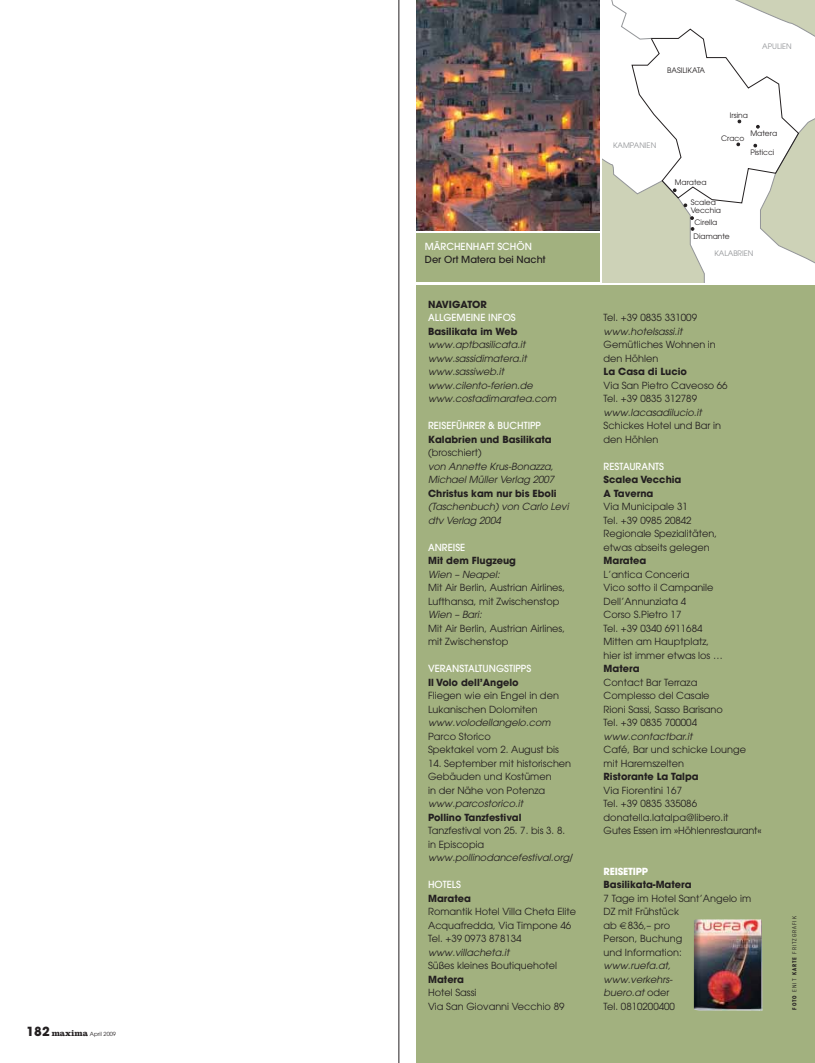
<style>
.page{position:relative;width:815px;height:1063px;background:#fff}
.page>*{position:absolute;margin:0;border:0;box-sizing:border-box;transform-origin:0 0}
.t1{font:9.75px/13.5px "Avant Garde";color:#231f20}
.t2{font:italic 9.75px/13.5px "Avant Garde";color:#231f20}
.t3{font:700 9.75px/13.5px "Avant Garde";color:#231f20}
.t4{font:500 9.75px "Avant Garde";color:#fff}
.t5{font:500 9.75px "Avant Garde";color:#231f20}
.t6{font:700 9.75px "Avant Garde";letter-spacing:-.02em;color:#fff}
.t7{font:7.5px/8px "Avant Garde";color:#231f20}
.t8{font:7.5px "Avant Garde";color:#939598}
.t9{font:condensed 5.62px "Avant Garde";letter-spacing:.165em;color:#231f20}
.t10{font:5.62px "Avant Garde";color:#231f20}
.s1{font-weight:700;font-size:12.5px}
.s2{font-family:"Clarendon LT Std";font-weight:700;font-size:8.75px}
.s3{font-style:italic}
.s4{font-style:normal}
.s5{font-weight:700}
</style>
<div class="page">
<div style="left:416px;top:286px;width:399px;height:777px;background:#a2b17f"></div>
<hr style="left:399px;top:0;width:1px;height:1063px;background:#231f20">
<img style="left:694px;top:919px;width:68px;height:92px">
<svg style="left:603px;top:0;width:212px;height:282px"></svg>
<svg style="left:691px;top:227px;width:3px;height:4px"></svg>
<svg style="left:690px;top:216px;width:4px;height:4px"></svg>
<svg style="left:603px;top:0;width:196px;height:207px"></svg>
<div style="left:416px;top:234px;width:183px;height:48px;background:#a2b17f"></div>
<img style="left:416px;top:0;width:183px;height:230px">
<p class="t10" style="left:27px;top:1032px;width:91px"><span class="s1">182</span> <span class="s2">maxima</span> April 2009</p>
<p class="t4" style="left:425px;top:243px;width:109px">MÄRCHENHAFT SCHÖN</p>
<p class="t5" style="left:425px;top:256px;width:122px">Der Ort Matera bei Nacht</p>
<p class="t3" style="left:428px;top:298px;width:60px">NAVIGATOR</p>
<p class="t4" style="left:428px;top:314px;width:89px">ALLGEMEINE INFOS</p>
<p class="t3" style="left:428px;top:325px;width:91px">Basilikata im Web</p>
<p class="t2" style="left:428px;top:339px;width:130px">www.aptbasilicata.it www.sassidimatera.it www.sassiweb.it www.cilento-ferien.de www.costadimaratea.com</p>
<p class="t4" style="left:428px;top:422px;width:114px">REISEFÜHRER &amp; BUCHTIPP</p>
<p class="t3" style="left:428px;top:433px;width:125px">Kalabrien und Basilikata</p>
<p class="t1" style="left:428px;top:447px;width:55px">(broschiert)</p>
<p class="t2" style="left:428px;top:460px;width:128px">von Annette Krus-Bonazza,<br>Michael Müller Verlag 2007</p>
<p class="t3" style="left:428px;top:487px;width:130px">Christus kam nur bis Eboli</p>
<p class="t2" style="left:428px;top:501px;width:142px">(Taschenbuch) von Carlo Levi dtv Verlag 2004</p>
<p class="t4" style="left:428px;top:543px;width:39px">ANREISE</p>
<p class="t3" style="left:428px;top:555px;width:89px">Mit dem Flugzeug</p>
<p class="t2" style="left:428px;top:568px;width:73px">Wien – Neapel:</p>
<p class="t1" style="left:428px;top:582px;width:139px">Mit Air Berlin, Austrian Airlines,<br>Lufthansa, mit Zwischenstop</p>
<p class="t2" style="left:428px;top:609px;width:55px">Wien – Bari:</p>
<p class="t1" style="left:428px;top:622px;width:139px">Mit Air Berlin, Austrian Airlines, mit Zwischenstop</p>
<p class="t4" style="left:428px;top:665px;width:105px">VERANSTALTUNGSTIPPS</p>
<p class="t3" style="left:428px;top:676px;width:92px">Il Volo dell’Angelo</p>
<p class="t1" style="left:428px;top:690px;width:132px">Fliegen wie ein Engel in den<br>Lukanischen Dolomiten</p>
<p class="t2" style="left:428px;top:717px;width:124px">www.volodellangelo.com</p>
<p class="t1" style="left:428px;top:730px;width:132px">Parco Storico<br>Spektakel vom 2. August bis</p>
<p class="t1" style="left:428px;top:757px;width:145px">14. September mit historischen<br>Gebäuden und Kostümen<br>in der Nähe von Potenza</p>
<p class="t2" style="left:428px;top:798px;width:96px">www.parcostorico.it</p>
<p class="t3" style="left:428px;top:811px;width:95px">Pollino Tanzfestival</p>
<p class="t1" style="left:428px;top:825px;width:147px">Tanzfestival von 25. 7. bis 3. 8. in Episcopia <span class="s3">www.pollinodancefestival.org</span>/</p>
<p class="t4" style="left:428px;top:881px;width:34px">HOTELS</p>
<p class="t3" style="left:428px;top:892px;width:44px">Maratea</p>
<p class="t1" style="left:428px;top:906px;width:149px">Romantik Hotel Villa Cheta Elite<br>Acquafredda, Via Timpone 46<br>Tel. +39 0973 878134</p>
<p class="t2" style="left:428px;top:946px;width:83px">www.villacheta.it</p>
<p class="t1" style="left:428px;top:960px;width:130px">Süßes kleines Boutiquehotel</p>
<p class="t3" style="left:428px;top:973px;width:37px">Matera</p>
<p class="t1" style="left:428px;top:987px;width:138px">Hotel Sassi<br>Via San Giovanni Vecchio 89</p>
<p class="t7" style="left:667px;top:67px;width:39px">BASILIKATA</p>
<p class="t8" style="left:762px;top:44px;width:31px">APULIEN</p>
<p class="t8" style="left:613px;top:142px;width:45px">KAMPANIEN</p>
<p class="t7" style="left:730px;top:112px;width:20px">Irsina</p>
<p class="t7" style="left:675px;top:179px;width:33px">Maratea</p>
<p class="t7" style="left:750px;top:129px;width:28px">Matera</p>
<p class="t7" style="left:750px;top:149px;width:26px">Pisticci</p>
<p class="t7" style="left:721px;top:135px;width:25px">Craco</p>
<p class="t7" style="left:691px;top:199px;width:32px">Scalea<br>Vecchia</p>
<p class="t7" style="left:694px;top:219px;width:24px">Cirella</p>
<p class="t7" style="left:693px;top:233px;width:38px">Diamante</p>
<p class="t8" style="left:714px;top:251px;width:41px">KALABRIEN</p>
<p class="t1" style="left:604px;top:312px;width:95px">Tel. +39 0835 331009</p>
<p class="t2" style="left:604px;top:325px;width:80px">www.hotelsassi.it</p>
<p class="t1" style="left:604px;top:339px;width:114px">Gemütliches Wohnen in den Höhlen</p>
<p class="t3" style="left:604px;top:366px;width:85px">La Casa di Lucio</p>
<p class="t1" style="left:604px;top:379px;width:126px">Via San Pietro Caveoso 66<br>Tel. +39 0835 312789</p>
<p class="t2" style="left:604px;top:406px;width:100px">www.lacasadilucio.it</p>
<p class="t1" style="left:604px;top:420px;width:119px">Schickes Hotel und Bar in den Höhlen</p>
<p class="t4" style="left:604px;top:462px;width:62px">RESTAURANTS</p>
<p class="t3" style="left:604px;top:474px;width:79px">Scalea Vecchia<br>A Taverna</p>
<p class="t1" style="left:604px;top:501px;width:115px">Via Municipale 31<br>Tel. +39 0985 20842<br>Regionale Spezialitäten, etwas abseits gelegen</p>
<p class="t3" style="left:604px;top:555px;width:44px">Maratea</p>
<p class="t1" style="left:604px;top:568px;width:121px">L’antica Conceria<br>Vico sotto il Campanile<br>Dell’Annunziata 4<br>Corso S.Pietro 17<br>Tel. +39 0340 6911684<br>Mitten am Hauptplatz, hier ist immer etwas los …</p>
<p class="t3" style="left:604px;top:663px;width:37px">Matera</p>
<p class="t1" style="left:604px;top:676px;width:121px">Contact Bar Terraza<br>Complesso del Casale<br>Rioni Sassi, Sasso Barisano<br>Tel. +39 0835 700004</p>
<p class="t2" style="left:604px;top:730px;width:90px">www.contactbar.it</p>
<p class="t1" style="left:604px;top:744px;width:144px">Café, Bar und schicke Lounge mit Haremszelten</p>
<p class="t3" style="left:604px;top:771px;width:97px">Ristorante La Talpa</p>
<p class="t1" style="left:604px;top:784px;width:159px">Via Fiorentini 167<br>Tel. +39 0835 335086 donatella.latalpa@libero.it<br>Gutes Essen im »Höhlenrestaurant«</p>
<p class="t6" style="left:604px;top:868px;width:46px">REISETIPP</p>
<p class="t3" style="left:604px;top:879px;width:90px">Basilikata-Matera</p>
<p class="t1" style="left:604px;top:892px;width:149px">7 Tage im Hotel Sant’Angelo im<br>DZ mit Frühstück<br>ab 836,– pro<br>Person, Buchung<br>und Information:</p>
<p class="t2" style="left:604px;top:960px;width:73px">www.ruefa.at, www.verkehrs&shy;buero.at <span class="s4">oder<br>Tel. 0810200400</span></p>
<p class="t9" style="left:792px;top:1010px;width:95px;rotate:-90deg"><span class="s5">FOTO</span> ENIT <span class="s5">KARTE</span> FRITZGRAFIK</p>
</div>
